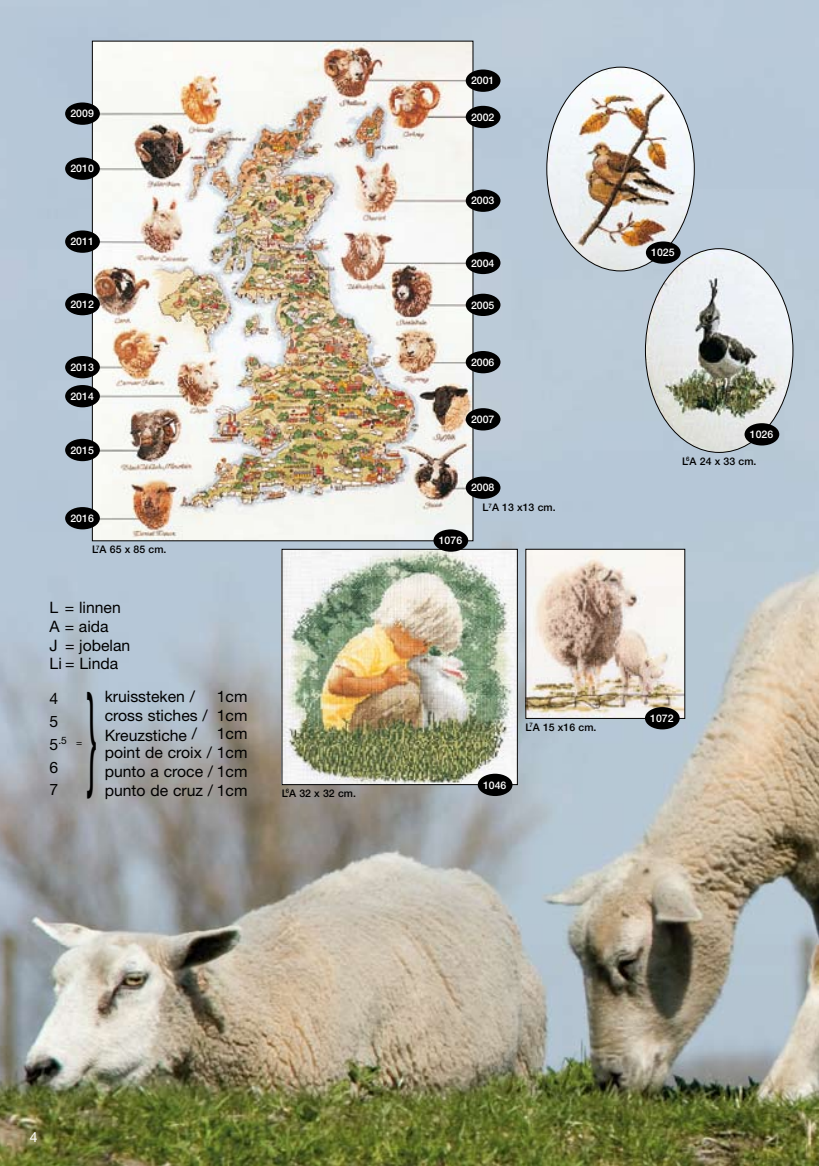
<style>
.page{position:relative;width:819px;height:1166px;background:#fff}
.page>*{position:absolute;margin:0;border:0;box-sizing:border-box;transform-origin:0 0}
.t1{font:115.5px "Helvetica";color:#000;scale:.3 1}
.t2{font:15.75px/18.9px "Helvetica Neue";color:#000}
.t3{font:14px "Helvetica Neue";color:#fff}
.t4{font:500 10.5px "Helvetica Neue";color:#fff}
.t5{font:500 10.5px "Helvetica Neue";color:#000}
.t6{font:10.15px "Helvetica Neue";color:#000}
.s1{font-size:15.75px}
</style>
<div class="page">
<img style="left:0;top:0;width:819px;height:1166px">
<img style="left:94px;top:43px;width:377px;height:496px">
<img style="left:527px;top:551px;width:156px;height:165px">
<img style="left:645px;top:249px;width:147px;height:203px">
<img style="left:284px;top:551px;width:231px;height:232px">
<div style="left:282px;top:549px;width:235px;height:236px;border:1px solid #000"></div>
<img style="left:546px;top:67px;width:148px;height:204px">
<div style="left:65px;top:102px;width:35px;height:23px;background:#000;border-radius:50%"></div>
<div style="left:465px;top:70px;width:35px;height:22px;background:#000;border-radius:50%"></div>
<div style="left:65px;top:158px;width:35px;height:22px;background:#000;border-radius:50%"></div>
<div style="left:465px;top:106px;width:35px;height:22px;background:#000;border-radius:50%"></div>
<div style="left:65px;top:230px;width:35px;height:23px;background:#000;border-radius:50%"></div>
<div style="left:465px;top:189px;width:35px;height:23px;background:#000;border-radius:50%"></div>
<div style="left:646px;top:241px;width:34px;height:23px;background:#000;border-radius:50%"></div>
<div style="left:744px;top:423px;width:35px;height:22px;background:#000;border-radius:50%"></div>
<div style="left:65px;top:293px;width:35px;height:22px;background:#000;border-radius:50%"></div>
<div style="left:465px;top:252px;width:35px;height:22px;background:#000;border-radius:50%"></div>
<div style="left:65px;top:356px;width:35px;height:22px;background:#000;border-radius:50%"></div>
<div style="left:465px;top:294px;width:35px;height:22px;background:#000;border-radius:50%"></div>
<div style="left:65px;top:385px;width:35px;height:22px;background:#000;border-radius:50%"></div>
<div style="left:465px;top:351px;width:35px;height:22px;background:#000;border-radius:50%"></div>
<div style="left:65px;top:439px;width:35px;height:22px;background:#000;border-radius:50%"></div>
<div style="left:465px;top:408px;width:35px;height:22px;background:#000;border-radius:50%"></div>
<div style="left:65px;top:507px;width:35px;height:22px;background:#000;border-radius:50%"></div>
<div style="left:465px;top:476px;width:35px;height:23px;background:#000;border-radius:50%"></div>
<div style="left:433px;top:529px;width:35px;height:23px;background:#000;border-radius:50%"></div>
<div style="left:477px;top:774px;width:35px;height:22px;background:#000;border-radius:50%"></div>
<div style="left:645px;top:707px;width:34px;height:22px;background:#000;border-radius:50%"></div>
<p class="t4" style="left:70px;top:107px;width:25px">2009</p>
<p class="t4" style="left:70px;top:162px;width:25px">2010</p>
<p class="t4" style="left:70px;top:235px;width:25px">2011</p>
<p class="t4" style="left:70px;top:298px;width:25px">2012</p>
<p class="t4" style="left:70px;top:361px;width:25px">2013</p>
<p class="t4" style="left:70px;top:390px;width:25px">2014</p>
<p class="t4" style="left:70px;top:444px;width:25px">2015</p>
<p class="t4" style="left:70px;top:512px;width:25px">2016</p>
<p class="t5" style="left:92px;top:543px;width:76px">L<sup>7</sup>A 65 x 85 cm.</p>
<p class="t2" style="left:50px;top:597px;width:82px">L = linnen<br>A = aida<br>J = jobelan<br>Li = Linda</p>
<h1 class="t1" style="left:86px;top:667px;width:40px">}</h1>
<p class="t2" style="left:50px;top:687px;width:10px;line-height:22.8px">4<br>5</p>
<p class="t6" style="left:50px;top:734px;width:34px"><span class="s1">5</span>.5 =</p>
<p class="t2" style="left:50px;top:755px;width:10px;line-height:22.8px">6<br>7</p>
<p class="t2" style="left:105px;top:686px;width:92px">kruissteken /</p>
<p class="t2" style="left:105px;top:686px;width:144px;text-align:right">1cm<br>cross stiches / 1cm</p>
<p class="t2" style="left:105px;top:726px;width:144px;line-height:17.5px">Kreuzstiche / 1cm point de croix / 1cm</p>
<p class="t2" style="left:105px;top:762px;width:144px">punto a croce / 1cm punto de cruz / 1cm</p>
<p class="t5" style="left:282px;top:787px;width:76px">L<sup>6</sup>A 32 x 32 cm.</p>
<p class="t4" style="left:471px;top:74px;width:25px">2001</p>
<p class="t4" style="left:471px;top:111px;width:25px">2002</p>
<p class="t4" style="left:471px;top:194px;width:25px">2003</p>
<p class="t4" style="left:471px;top:257px;width:25px">2004</p>
<p class="t4" style="left:471px;top:299px;width:25px">2005</p>
<p class="t4" style="left:471px;top:356px;width:25px">2006</p>
<p class="t4" style="left:471px;top:413px;width:25px">2007</p>
<p class="t4" style="left:471px;top:481px;width:25px">2008</p>
<p class="t5" style="left:482px;top:501px;width:74px">L<sup>7</sup>A 13 x13 cm.</p>
<p class="t4" style="left:439px;top:534px;width:25px">1076</p>
<p class="t4" style="left:651px;top:246px;width:25px">1025</p>
<p class="t4" style="left:749px;top:428px;width:25px">1026</p>
<p class="t5" style="left:682px;top:455px;width:76px">L<sup>6</sup>A 24 x 33 cm.</p>
<p class="t4" style="left:483px;top:778px;width:25px">1046</p>
<p class="t5" style="left:525px;top:720px;width:72px">L<sup>7</sup>A 15 x16 cm.</p>
<p class="t4" style="left:650px;top:712px;width:25px">1072</p>
<p class="t3" style="left:30px;top:1129px;width:9px">4</p>
</div>
